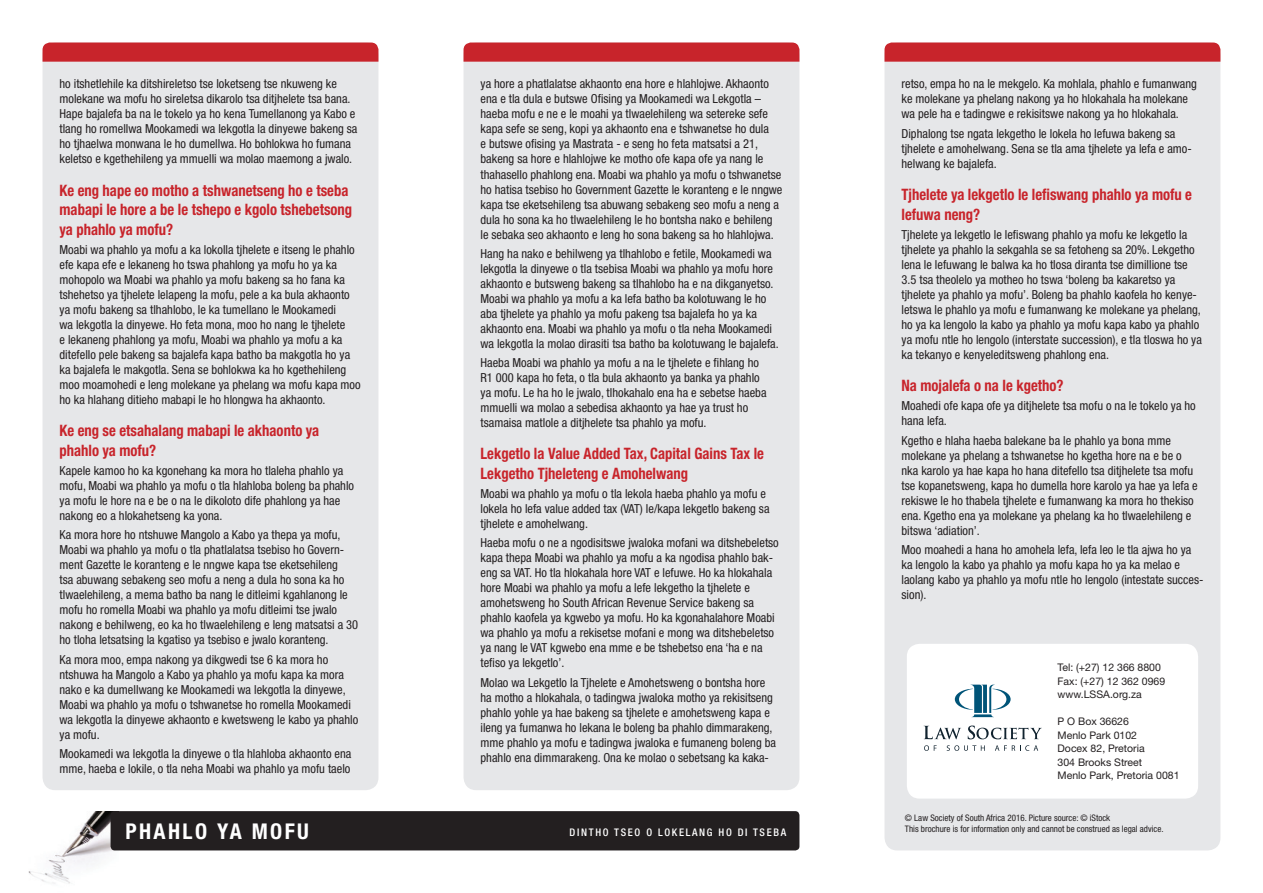
<style>
.page{position:relative;width:1263px;height:893px;background:#fff}
.page>*{position:absolute;margin:0;border:0;box-sizing:border-box;transform-origin:0 0}
.t1{font:700 condensed 21.75px "Helvetica Neue";letter-spacing:.11em;color:#fff}
.t2{font:700 condensed 15.75px/19.5px "Helvetica Neue";color:#c8242b;scale:.93 1}
.t3{font:condensed 12.45px/15px "Helvetica Neue";color:#231f20}
.t4{font:10.5px/13.5px "Helvetica Neue";color:#231f20}
.t5{font:500 condensed 10.5px "Helvetica Neue";letter-spacing:.16em;color:#fff}
.t6{font:condensed 9px/10.8px "Helvetica Neue";color:#231f20}
</style>
<div class="page">
<img style="left:28px;top:811px;width:90px;height:73px">
<div style="left:111px;top:811px;width:688px;height:39px;background:#231f20;border-radius:4px"></div>
<div style="left:43px;top:43px;width:335px;height:747px;background:#e6e7e9;border-radius:13px"></div>
<div style="left:463px;top:43px;width:336px;height:747px;background:#e6e7e9;border-radius:13px"></div>
<div style="left:884px;top:43px;width:336px;height:807px;background:#e6e7e9;border-radius:13px"></div>
<div style="left:43px;top:43px;width:335px;height:19px;background:#c8242b"></div>
<div style="left:463px;top:43px;width:336px;height:19px;background:#c8242b"></div>
<div style="left:884px;top:43px;width:336px;height:19px;background:#c8242b"></div>
<div style="left:907px;top:644px;width:291px;height:155px;background:#fff;border-radius:13px"></div>
<svg style="left:955px;top:685px;width:55px;height:32px"></svg>
<svg style="left:924px;top:726px;width:37px;height:13px"></svg>
<svg style="left:968px;top:725px;width:74px;height:14px"></svg>
<svg style="left:924px;top:745px;width:13px;height:6px"></svg>
<svg style="left:947px;top:745px;width:38px;height:6px"></svg>
<svg style="left:995px;top:745px;width:43px;height:6px"></svg>
<p class="t3" style="left:60px;top:76px;width:299px">ho itshetlehile ka ditshireletso tse loketseng tse nkuweng ke molekane wa mofu ho sireletsa dikarolo tsa ditjhelete tsa bana.<br>Hape bajalefa ba na le tokelo ya ho kena Tumellanong ya Kabo e tlang ho romellwa Mookamedi wa lekgotla la dinyewe bakeng sa ho tjhaelwa monwana le ho dumellwa. Ho bohlokwa ho fumana keletso e kgethehileng ya mmuelli wa molao maemong a jwalo.</p>
<p class="t2" style="left:60px;top:180px;width:316px">Ke eng hape eo motho a tshwanetseng ho e tseba mabapi le hore a be le tshepo e kgolo tshebetsong ya phahlo ya mofu?</p>
<p class="t3" style="left:60px;top:242px;width:303px">Moabi wa phahlo ya mofu a ka lokolla tjhelete e itseng le phahlo efe kapa efe e lekaneng ho tswa phahlong ya mofu ho ya ka mohopolo wa Moabi wa phahlo ya mofu bakeng sa ho fana ka tshehetso ya tjhelete lelapeng la mofu, pele a ka bula akhaonto ya mofu bakeng sa tlhahlobo, le ka tumellano le Mookamedi<br>wa lekgotla la dinyewe. Ho feta mona, moo ho nang le tjhelete<br>e lekaneng phahlong ya mofu, Moabi wa phahlo ya mofu a ka ditefello pele bakeng sa bajalefa kapa batho ba makgotla ho ya ka bajalefa le makgotla. Sena se bohlokwa ka ho kgethehileng moo moamohedi e leng molekane ya phelang wa mofu kapa moo ho ka hlahang ditieho mabapi le ho hlongwa ha akhaonto.</p>
<p class="t2" style="left:60px;top:421px;width:281px">Ke eng se etsahalang mabapi le akhaonto ya phahlo ya mofu?</p>
<p class="t3" style="left:60px;top:463px;width:296px">Kapele kamoo ho ka kgonehang ka mora ho tlaleha phahlo ya mofu, Moabi wa phahlo ya mofu o tla hlahloba boleng ba phahlo ya mofu le hore na e be o na le dikoloto dife phahlong ya hae nakong eo a hlokahetseng ka yona.</p>
<p class="t3" style="left:60px;top:527px;width:300px">Ka mora hore ho ntshuwe Mangolo a Kabo ya thepa ya mofu, Moabi wa phahlo ya mofu o tla phatlalatsa tsebiso ho Govern&shy;ment Gazette le koranteng e le nngwe kapa tse eketsehileng<br>tsa abuwang sebakeng seo mofu a neng a dula ho sona ka ho tlwaelehileng, a mema batho ba nang le ditleimi kgahlanong le mofu ho romella Moabi wa phahlo ya mofu ditleimi tse jwalo nakong e behilweng, eo ka ho tlwaelehileng e leng matsatsi a 30 ho tloha letsatsing la kgatiso ya tsebiso e jwalo koranteng.</p>
<p class="t3" style="left:60px;top:652px;width:300px">Ka mora moo, empa nakong ya dikgwedi tse 6 ka mora ho ntshuwa ha Mangolo a Kabo ya phahlo ya mofu kapa ka mora nako e ka dumellwang ke Mookamedi wa lekgotla la dinyewe, Moabi wa phahlo ya mofu o tshwanetse ho romella Mookamedi wa lekgotla la dinyewe akhaonto e kwetsweng le kabo ya phahlo ya mofu.</p>
<p class="t3" style="left:60px;top:746px;width:293px">Mookamedi wa lekgotla la dinyewe o tla hlahloba akhaonto ena mme, haeba e lokile, o tla neha Moabi wa phahlo ya mofu taelo</p>
<p class="t3" style="left:480px;top:76px;width:303px">ya hore a phatlalatse akhaonto ena hore e hlahlojwe. Akhaonto ena e tla dula e butswe Ofising ya Mookamedi wa Lekgotla – haeba mofu e ne e le moahi ya tlwaelehileng wa setereke sefe kapa sefe se seng, kopi ya akhaonto ena e tshwanetse ho dula<br>e butswe ofising ya Mastrata - e seng ho feta matsatsi a 21, bakeng sa hore e hlahlojwe ke motho ofe kapa ofe ya nang le thahasello phahlong ena. Moabi wa phahlo ya mofu o tshwanetse ho hatisa tsebiso ho Government Gazette le koranteng e le nngwe kapa tse eketsehileng tsa abuwang sebakeng seo mofu a neng a dula ho sona ka ho tlwaelehileng le ho bontsha nako e behileng le sebaka seo akhaonto e leng ho sona bakeng sa ho hlahlojwa.</p>
<p class="t3" style="left:480px;top:246px;width:300px">Hang ha nako e behilweng ya tlhahlobo e fetile, Mookamedi wa lekgotla la dinyewe o tla tsebisa Moabi wa phahlo ya mofu hore akhaonto e butsweng bakeng sa tlhahlobo ha e na dikganyetso.<br>Moabi wa phahlo ya mofu a ka lefa batho ba kolotuwang le ho aba tjhelete ya phahlo ya mofu pakeng tsa bajalefa ho ya ka akhaonto ena. Moabi wa phahlo ya mofu o tla neha Mookamedi wa lekgotla la molao dirasiti tsa batho ba kolotuwang le bajalefa.</p>
<p class="t3" style="left:480px;top:355px;width:287px">Haeba Moabi wa phahlo ya mofu a na le tjhelete e fihlang ho R1 000 kapa ho feta, o tla bula akhaonto ya banka ya phahlo ya mofu. Le ha ho le jwalo, tlhokahalo ena ha e sebetse haeba mmuelli wa molao a sebedisa akhaonto ya hae ya trust ho tsamaisa matlole a ditjhelete tsa phahlo ya mofu.</p>
<p class="t2" style="left:480px;top:444px;width:306px">Lekgetlo la Value Added Tax, Capital Gains Tax le<br>Lekgetho Tjheleteng e Amohelwang</p>
<p class="t3" style="left:480px;top:486px;width:291px">Moabi wa phahlo ya mofu o tla lekola haeba phahlo ya mofu e lokela ho lefa value added tax (VAT) le/kapa lekgetlo bakeng sa tjhelete e amohelwang.</p>
<p class="t3" style="left:480px;top:535px;width:300px">Haeba mofu o ne a ngodisitswe jwaloka mofani wa ditshebeletso kapa thepa Moabi wa phahlo ya mofu a ka ngodisa phahlo bak&shy;eng sa VAT. Ho tla hlokahala hore VAT e lefuwe. Ho ka hlokahala hore Moabi wa phahlo ya mofu a lefe lekgetho la tjhelete e amohetsweng ho South African Revenue Service bakeng sa phahlo kaofela ya kgwebo ya mofu. Ho ka kgonahalahore Moabi wa phahlo ya mofu a rekisetse mofani e mong wa ditshebeletso ya nang le VAT kgwebo ena mme e be tshebetso ena ‘ha e na tefiso ya lekgetlo’.</p>
<p class="t3" style="left:480px;top:675px;width:297px">Molao wa Lekgetlo la Tjhelete e Amohetsweng o bontsha hore ha motho a hlokahala, o tadingwa jwaloka motho ya rekisitseng phahlo yohle ya hae bakeng sa tjhelete e amohetsweng kapa e ileng ya fumanwa ho lekana le boleng ba phahlo dimmarakeng, mme phahlo ya mofu e tadingwa jwaloka e fumaneng boleng ba phahlo ena dimmarakeng. Ona ke molao o sebetsang ka kaka-</p>
<h1 class="t1" style="left:125px;top:818px;width:185px">PHAHLO YA MOFU</h1>
<p class="t5" style="left:570px;top:826px;width:218px">DINTHO TSEO O LOKELANG HO DI TSEBA</p>
<p class="t3" style="left:901px;top:76px;width:297px">retso, empa ho na le mekgelo. Ka mohlala, phahlo e fumanwang ke molekane ya phelang nakong ya ho hlokahala ha molekane wa pele ha e tadingwe e rekisitswe nakong ya ho hlokahala.</p>
<p class="t3" style="left:901px;top:126px;width:292px">Diphalong tse ngata lekgetho le lokela ho lefuwa bakeng sa tjhelete e amohelwang. Sena se tla ama tjhelete ya lefa e amo&shy;helwang ke bajalefa.</p>
<p class="t2" style="left:901px;top:184px;width:314px">Tjhelete ya lekgetlo le lefiswang phahlo ya mofu e lefuwa neng?</p>
<p class="t3" style="left:901px;top:227px;width:302px">Tjhelete ya lekgetlo le lefiswang phahlo ya mofu ke lekgetlo la tjhelete ya phahlo la sekgahla se sa fetoheng sa 20%. Lekgetho lena le lefuwang le balwa ka ho tlosa diranta tse dimillione tse 3.5 tsa theolelo ya motheo ho tswa ‘boleng ba kakaretso ya tjhelete ya phahlo ya mofu’. Boleng ba phahlo kaofela ho kenye&shy;letswa le phahlo ya mofu e fumanwang ke molekane ya phelang, ho ya ka lengolo la kabo ya phahlo ya mofu kapa kabo ya phahlo ya mofu ntle ho lengolo (interstate succession), e tla tloswa ho ya ka tekanyo e kenyeleditsweng phahlong ena.</p>
<p class="t2" style="left:901px;top:375px;width:176px">Na mojalefa o na le kgetho?</p>
<p class="t3" style="left:901px;top:398px;width:296px">Moahedi ofe kapa ofe ya ditjhelete tsa mofu o na le tokelo ya ho hana lefa.</p>
<p class="t3" style="left:901px;top:433px;width:298px">Kgetho e hlaha haeba balekane ba le phahlo ya bona mme molekane ya phelang a tshwanetse ho kgetha hore na e be o nka karolo ya hae kapa ho hana ditefello tsa ditjhelete tsa mofu tse kopanetsweng, kapa ho dumella hore karolo ya hae ya lefa e rekiswe le ho thabela tjhelete e fumanwang ka mora ho thekiso ena. Kgetho ena ya molekane ya phelang ka ho tlwaelehileng e bitswa ‘adiation’.</p>
<p class="t3" style="left:901px;top:542px;width:303px">Moo moahedi a hana ho amohela lefa, lefa leo le tla ajwa ho ya ka lengolo la kabo ya phahlo ya mofu kapa ho ya ka melao e laolang kabo ya phahlo ya mofu ntle ho lengolo (intestate succes&shy;sion).</p>
<p class="t4" style="left:1057px;top:660px;width:109px">Tel: (+27) 12 366 8800<br>Fax: (+27) 12 362 0969 www.LSSA.org.za</p>
<p class="t4" style="left:1057px;top:714px;width:123px">P O Box 36626<br>Menlo Park 0102<br>Docex 82, Pretoria<br>304 Brooks Street<br>Menlo Park, Pretoria 0081</p>
<p class="t6" style="left:905px;top:812px;width:260px">© Law Society of South Africa 2016. Picture source: © iStock<br>This brochure is for information only and cannot be construed as legal advice.</p>
</div>
